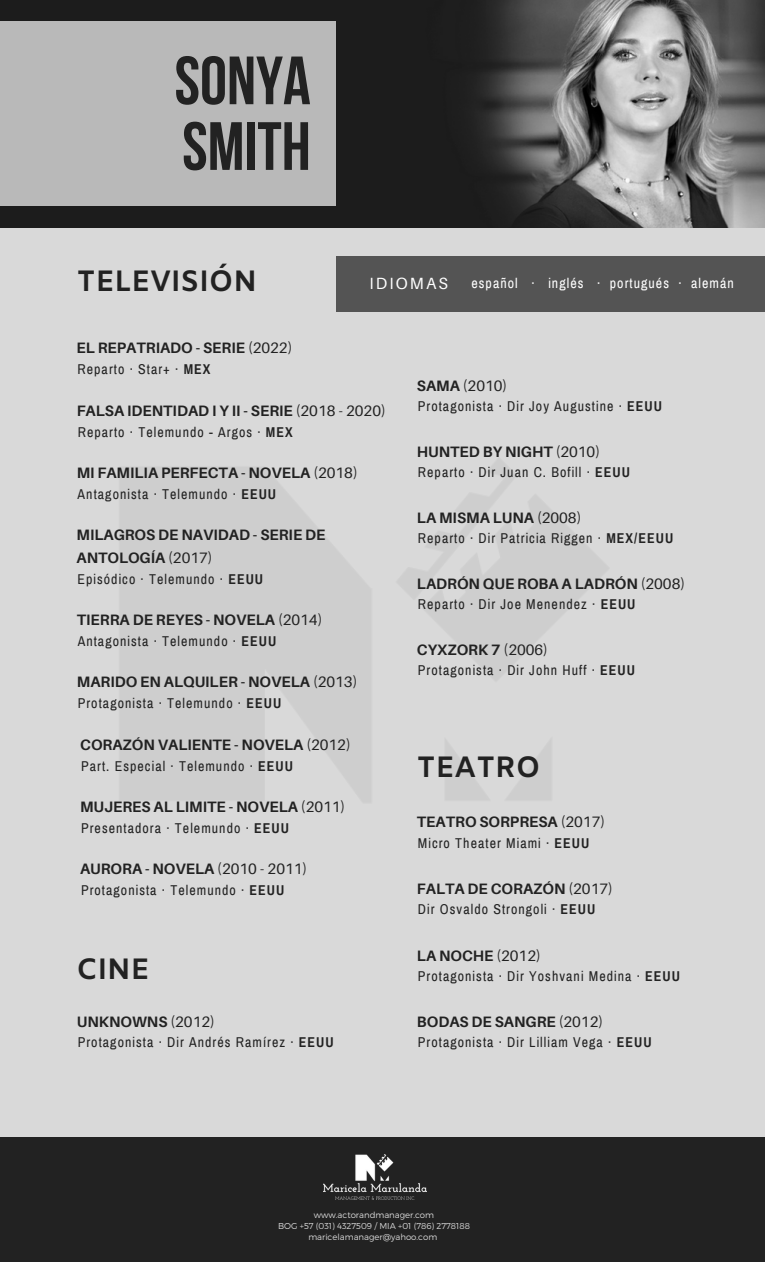
<style>
.page{position:relative;width:765px;height:1262px;background:#d9d9d9}
.page>*{position:absolute;margin:0;border:0;box-sizing:border-box;transform-origin:0 0}
.t1{font:700 68.12px/65.6px "Bebas Neue";color:#222}
.t2{font:700 29.5px "Amiko";color:#222}
.t3{font:16.25px "Aileron";letter-spacing:.13em;color:#fff}
.t4{font:700 15.12px/22.6px "Aileron";color:#222}
.t5{font:15.12px "Aileron";color:#222}
.t6{font:13.88px "Archivo Narrow";letter-spacing:.075em;color:#222}
.t7{font:13.88px "Archivo Narrow";letter-spacing:.075em;color:#fff}
.t8{font:300 8.5px "Montserrat";color:#d9d9d9}
.s1{font-weight:400}
.s2{font-weight:700}
</style>
<div class="page">
<div style="left:0;top:1137px;width:765px;height:124px;background:#222"></div>
<img style="left:324px;top:1154px;width:103px;height:45px">
<img style="left:0;top:0;width:765px;height:228px">
<div style="left:0;top:21px;width:336px;height:184px;background:#b9b9b9"></div>
<div style="left:336px;top:256px;width:429px;height:56px;background:#545454"></div>
<p class="t1" style="left:175px;top:54px;width:138px">SONYA<br>SMITH</p>
<p class="t2" style="left:77px;top:263px;width:182px">TELEVISIÓN</p>
<p class="t4" style="left:76px;top:336px;width:217px">EL REPATRIADO - SERIE <span class="s1">(2022)</span></p>
<p class="t6" style="left:78px;top:362px;width:134px">Reparto · Star+ · <span class="s2">MEX</span></p>
<p class="t3" style="left:369px;top:273px;width:80px">IDIOMAS</p>
<p class="t7" style="left:471px;top:275px;width:264px">español · inglés · portugués · alemán</p>
<p class="t5" style="left:417px;top:376px;width:92px"><span class="s2">SAMA</span> (2010)</p>
<p class="t4" style="left:77px;top:399px;width:311px">FALSA IDENTIDAD I Y II - SERIE <span class="s1">(2018 - 2020)</span></p>
<p class="t6" style="left:78px;top:424px;width:217px">Reparto · Telemundo - Argos · <span class="s2">MEX</span></p>
<p class="t4" style="left:77px;top:461px;width:283px">MI FAMILIA PERFECTA - NOVELA <span class="s1">(2018)</span></p>
<p class="t6" style="left:78px;top:487px;width:200px">Antagonista · Telemundo · <span class="s2">EEUU</span></p>
<p class="t6" style="left:418px;top:399px;width:246px">Protagonista · Dir Joy Augustine · <span class="s2">EEUU</span></p>
<p class="t4" style="left:417px;top:440px;width:185px">HUNTED BY NIGHT <span class="s1">(2010)</span></p>
<p class="t6" style="left:418px;top:465px;width:214px">Reparto · Dir Juan C. Bofill · <span class="s2">EEUU</span></p>
<p class="t4" style="left:417px;top:506px;width:166px">LA MISMA LUNA <span class="s1">(2008)</span></p>
<p class="t4" style="left:76px;top:523px;width:251px">MILAGROS DE NAVIDAD - SERIE DE<br>ANTOLOGÍA <span class="s1">(2017)</span></p>
<p class="t6" style="left:418px;top:531px;width:257px">Reparto · Dir Patricia Riggen · <span class="s2">MEX/EEUU</span></p>
<p class="t6" style="left:77px;top:571px;width:187px">Episódico · Telemundo · <span class="s2">EEUU</span></p>
<p class="t4" style="left:77px;top:608px;width:247px">TIERRA DE REYES - NOVELA <span class="s1">(2014)</span></p>
<p class="t6" style="left:78px;top:634px;width:200px">Antagonista · Telemundo · <span class="s2">EEUU</span></p>
<p class="t4" style="left:77px;top:670px;width:282px">MARIDO EN ALQUILER - NOVELA <span class="s1">(2013)</span></p>
<p class="t6" style="left:78px;top:696px;width:205px">Protagonista · Telemundo · <span class="s2">EEUU</span></p>
<p class="t4" style="left:80px;top:733px;width:272px">CORAZÓN VALIENTE - NOVELA <span class="s1">(2012)</span></p>
<p class="t6" style="left:81px;top:758px;width:213px">Part. Especial · Telemundo · <span class="s2">EEUU</span></p>
<p class="t4" style="left:80px;top:795px;width:267px">MUJERES AL LIMITE - NOVELA <span class="s1">(2011)</span></p>
<p class="t6" style="left:81px;top:821px;width:209px">Presentadora · Telemundo · <span class="s2">EEUU</span></p>
<p class="t4" style="left:80px;top:857px;width:229px">AURORA - NOVELA <span class="s1">(2010 - 2011)</span></p>
<p class="t4" style="left:417px;top:572px;width:270px">LADRÓN QUE ROBA A LADRÓN <span class="s1">(2008)</span></p>
<p class="t6" style="left:418px;top:597px;width:219px">Reparto · Dir Joe Menendez · <span class="s2">EEUU</span></p>
<p class="t4" style="left:417px;top:638px;width:133px">CYXZORK 7 <span class="s1">(2006)</span></p>
<p class="t6" style="left:418px;top:663px;width:219px">Protagonista · Dir John Huff · <span class="s2">EEUU</span></p>
<p class="t2" style="left:417px;top:749px;width:125px">TEATRO</p>
<p class="t4" style="left:417px;top:810px;width:190px">TEATRO SORPRESA <span class="s1">(2017)</span></p>
<p class="t6" style="left:418px;top:835px;width:173px">Micro Theater Miami · <span class="s2">EEUU</span></p>
<p class="t6" style="left:81px;top:883px;width:205px">Protagonista · Telemundo · <span class="s2">EEUU</span></p>
<p class="t4" style="left:417px;top:877px;width:197px">FALTA DE CORAZÓN <span class="s1">(2017)</span></p>
<p class="t2" style="left:76px;top:951px;width:75px">CINE</p>
<p class="t4" style="left:77px;top:1010px;width:140px">UNKNOWNS <span class="s1">(2012)</span></p>
<p class="t6" style="left:78px;top:1035px;width:258px">Protagonista · Dir Andrés Ramírez · <span class="s2">EEUU</span></p>
<p class="t6" style="left:418px;top:902px;width:179px">Dir Osvaldo Strongoli · <span class="s2">EEUU</span></p>
<p class="t4" style="left:417px;top:944px;width:125px">LA NOCHE <span class="s1">(2012)</span></p>
<p class="t6" style="left:418px;top:969px;width:264px">Protagonista · Dir Yoshvani Medina · <span class="s2">EEUU</span></p>
<p class="t4" style="left:417px;top:1010px;width:188px">BODAS DE SANGRE <span class="s1">(2012)</span></p>
<p class="t6" style="left:418px;top:1035px;width:235px">Protagonista · Dir Lilliam Vega · <span class="s2">EEUU</span></p>
<p class="t8" style="left:314px;top:1209px;width:122px">www.actorandmanager.com</p>
<p class="t8" style="left:278px;top:1220px;width:193px">BOG +57 (031) 4327509 / MIA +01 (786) 2778188</p>
<p class="t8" style="left:308px;top:1232px;width:130px">maricelamanager@yahoo.com</p>
</div>
